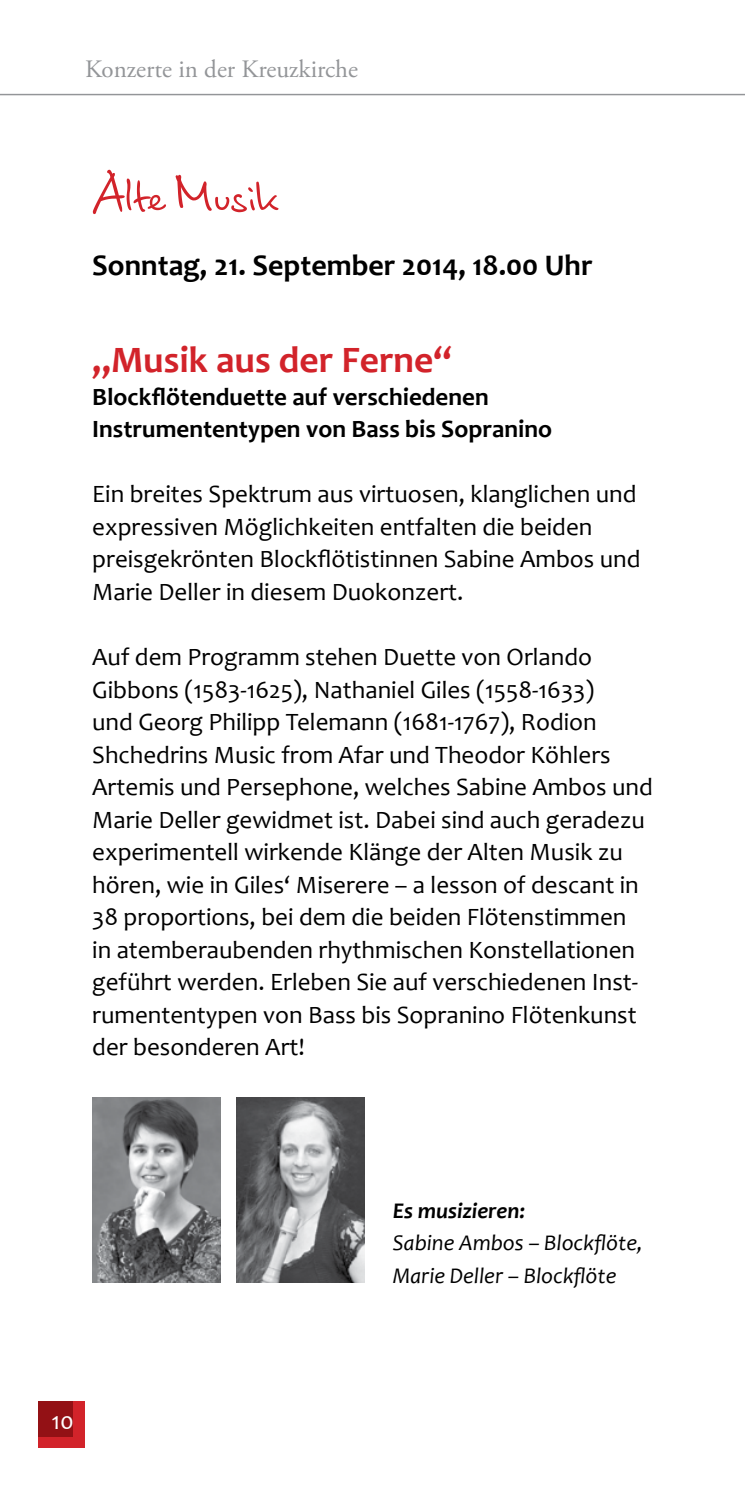
<style>
.page{position:relative;width:745px;height:1489px;background:#fff}
.page>*{position:absolute;margin:0;border:0;box-sizing:border-box;transform-origin:0 0}
.t1{font:50px "Brouet Handwriting";color:#d2232a}
.t2{font:700 37.5px "Candara";color:#d2232a}
.t3{font:700 30px "Candara";color:#000}
.t4{font:25px/32.5px "Candara";color:#000}
.t5{font:700 25px/32.5px "Candara";color:#000}
.t6{font:25px "Adobe Garamond Pro";color:#939598}
.t7{font:25px "Candara";color:#fff}
.t8{font:italic 22.5px/32.5px "Candara";color:#000}
.t9{font:italic 700 22.5px "Candara";color:#000}
</style>
<div class="page">
<hr style="left:0;top:94px;width:744px;height:1px;background:#939598">
<div style="left:38px;top:1401px;width:47px;height:46px;background:#d2232a"></div>
<div style="left:38px;top:1401px;width:35px;height:35px;background:#931115"></div>
<img style="left:92px;top:1097px;width:128px;height:185px">
<img style="left:236px;top:1097px;width:128px;height:185px">
<p class="t6" style="left:85px;top:54px;width:274px">Konzerte in der Kreuzkirche</p>
<h1 class="t1" style="left:92px;top:161px;width:187px">Alte Musik</h1>
<p class="t3" style="left:92px;top:247px;width:501px">Sonntag, 21. September 2014, 18.00 Uhr</p>
<h2 class="t2" style="left:92px;top:337px;width:361px">„Musik aus der Ferne“</h2>
<p class="t5" style="left:92px;top:380px;width:461px">Blockflötenduette auf verschiedenen<br>Instrumententypen von Bass bis Sopranino</p>
<p class="t4" style="left:92px;top:478px;width:549px">Ein breites Spektrum aus virtuosen, klanglichen und expressiven Möglichkeiten entfalten die beiden preisgekrönten Blockflötistinnen Sabine Ambos und Marie Deller in diesem Duokonzert.</p>
<p class="t4" style="left:92px;top:640px;width:561px">Auf dem Programm stehen Duette von Orlando Gibbons (1583-1625), Nathaniel Giles (1558-1633)<br>und Georg Philipp Telemann (1681-1767), Rodion Shchedrins Music from Afar und Theodor Köhlers Artemis und Persephone, welches Sabine Ambos und Marie Deller gewidmet ist. Dabei sind auch geradezu experimentell wirkende Klänge der Alten Musik zu hören, wie in Giles‘ Miserere – a lesson of descant in 38 proportions, bei dem die beiden Flötenstimmen<br>in atemberaubenden rhythmischen Konstellationen geführt werden. Erleben Sie auf verschiedenen Inst&shy;rumententypen von Bass bis Sopranino Flötenkunst der besonderen Art!</p>
<p class="t7" style="left:51px;top:1405px;width:24px">10</p>
<p class="t9" style="left:392px;top:1196px;width:133px">Es musizieren:</p>
<p class="t8" style="left:392px;top:1226px;width:251px">Sabine Ambos – Blockflöte,<br>Marie Deller – Blockflöte</p>
</div>
